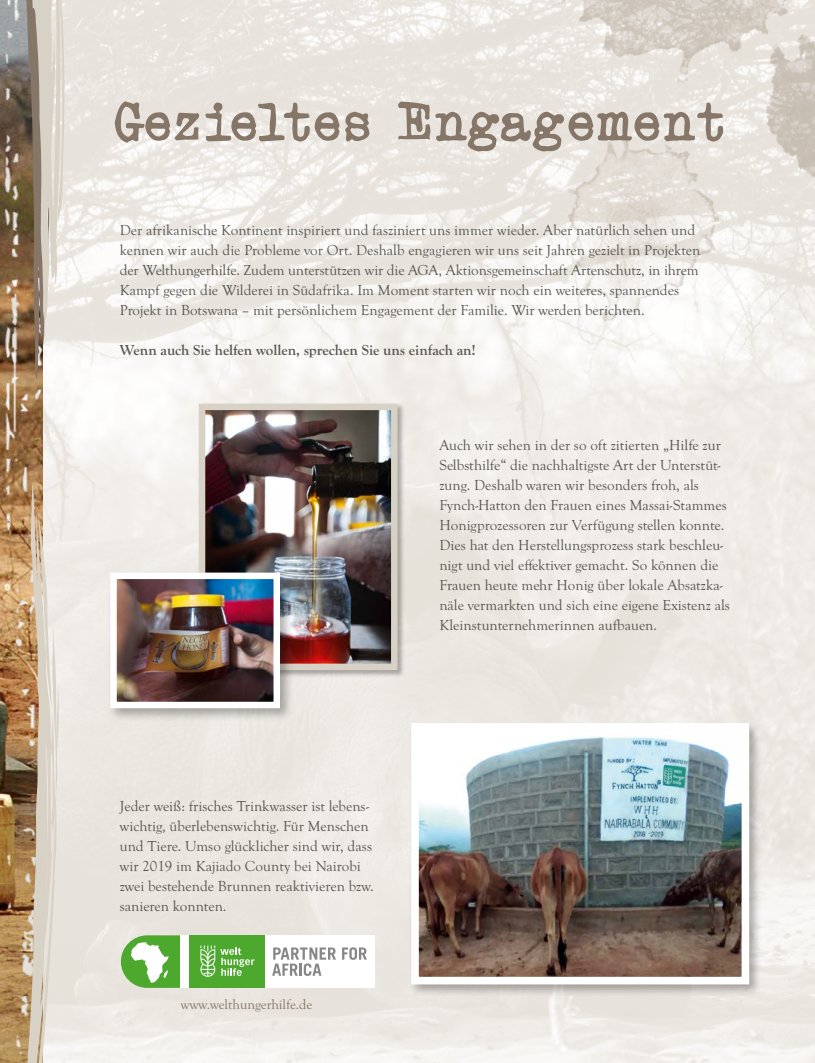
<style>
.page{position:relative;width:815px;height:1063px;background:#fff}
.page>*{position:absolute;margin:0;border:0;box-sizing:border-box;transform-origin:0 0}
.t1{font:54.12px "Powderfinger Type";letter-spacing:-.02em;color:#857668}
.t2{font:15px/20px "Goudy Old Sty";color:#56554f}
.t3{font:700 15px "Goudy Old Sty";color:#56554f}
.t4{font:14px "Goudy Old Sty";color:#857668}
</style>
<div class="page">
<img style="left:43px;top:0;width:772px;height:1063px">
<img style="left:0;top:381px;width:43px;height:682px">
<div style="left:409px;top:720px;width:354px;height:277px;background:#000;opacity:.3"></div>
<img style="left:420px;top:732px;width:320px;height:243px">
<div style="left:411px;top:723px;width:338px;height:261px;border:8px solid #fff"></div>
<div style="left:198px;top:402px;width:207px;height:276px;background:#000;opacity:.3"></div>
<img style="left:206px;top:411px;width:185px;height:252px">
<div style="left:199px;top:404px;width:199px;height:266px;border:6px solid #d8d1c6"></div>
<div style="left:107px;top:570px;width:187px;height:152px;background:#000;opacity:.3"></div>
<img style="left:117px;top:580px;width:156px;height:121px">
<div style="left:110px;top:573px;width:170px;height:135px;border:6px solid #fff"></div>
<svg style="left:0;top:0;width:66px;height:381px;background:#a29383"></svg>
<svg style="left:14px;top:481px;width:45px;height:582px;background:#c6af95"></svg>
<img style="left:439px;top:0;width:376px;height:335px">
<div style="left:265px;top:935px;width:109px;height:53px;background:#fff"></div>
<div style="left:188px;top:935px;width:77px;height:53px;background:#4da82e"></div>
<svg style="left:200px;top:946px;width:54px;height:31px"></svg>
<div style="left:180px;top:935px;width:8px;height:53px;background:#fff"></div>
<svg style="left:342px;top:947px;width:25px;height:13px"></svg>
<svg style="left:272px;top:947px;width:64px;height:29px"></svg>
<svg style="left:121px;top:935px;width:59px;height:53px"></svg>
<h1 class="t1" style="left:113px;top:88px;width:615px">Gezieltes Engagement</h1>
<p class="t2" style="left:120px;top:220px;width:582px">Der afrikanische Kontinent inspiriert und fasziniert uns immer wieder. Aber natürlich sehen und kennen wir auch die Probleme vor Ort. Deshalb engagieren wir uns seit Jahren gezielt in Projekten der Welthungerhilfe. Zudem unterstützen wir die AGA, Aktionsgemeinschaft Artenschutz, in ihrem Kampf gegen die Wilderei in Südafrika. Im Moment starten wir noch ein weiteres, spannendes Projekt in Botswana – mit persönlichem Engagement der Familie. Wir werden berichten.</p>
<p class="t3" style="left:120px;top:341px;width:357px">Wenn auch Sie helfen wollen, sprechen Sie uns einfach an!</p>
<p class="t2" style="left:439px;top:436px;width:292px">Auch wir sehen in der so oft zitierten „Hilfe zur Selbsthilfe“ die nachhaltigste Art der Unterstüt&shy;zung. Deshalb waren wir besonders froh, als Fynch-Hatton den Frauen eines Massai-Stammes Honigprozessoren zur Verfügung stellen konnte.<br>Dies hat den Herstellungsprozess stark beschleu&shy;nigt und viel effektiver gemacht. So können die Frauen heute mehr Honig über lokale Absatzka&shy;näle vermarkten und sich eine eigene Existenz als Kleinstunternehmerinnen aufbauen.</p>
<p class="t2" style="left:120px;top:796px;width:256px">Jeder weiß: frisches Trinkwasser ist lebens&shy;wichtig, überlebenswichtig. Für Menschen und Tiere. Umso glücklicher sind wir, dass wir 2019 im Kajiado County bei Nairobi zwei bestehende Brunnen reaktivieren bzw. sanieren konnten.</p>
<p class="t4" style="left:181px;top:997px;width:133px">www.welthungerhilfe.de</p>
</div>
